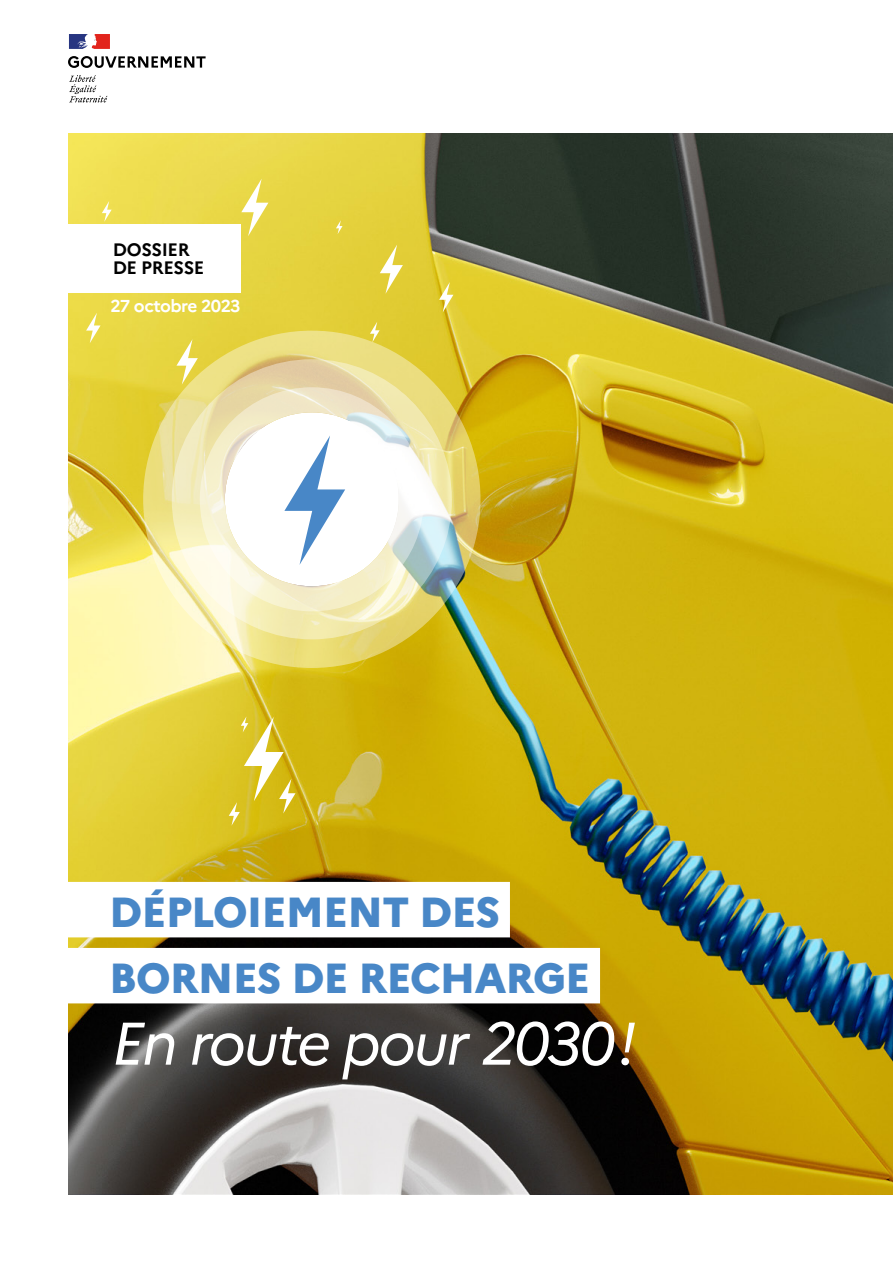
<style>
.page{position:relative;width:893px;height:1263px;background:#fff}
.page>*{position:absolute;margin:0;border:0;box-sizing:border-box;transform-origin:0 0}
.t1{font:italic 60px "Marianne";letter-spacing:-.045em;color:#fff}
.t2{font:800 42px/66px "Marianne";letter-spacing:-.02em;color:#4887c7}
.t3{font:700 18px/18px "Marianne";letter-spacing:-.02em;color:#000}
.t4{font:700 17.25px "Marianne";letter-spacing:-.03em;color:#fff}
</style>
<div class="page">
<svg style="left:68px;top:56px;width:138px;height:12px"></svg>
<svg style="left:69px;top:75px;width:38px;height:27px"></svg>
<svg style="left:69px;top:34px;width:41px;height:15px"></svg>
<img style="left:68px;top:134px;width:825px;height:1061px">
<div style="left:57px;top:882px;width:453px;height:55px;background:#fff"></div>
<div style="left:57px;top:948px;width:543px;height:55px;background:#fff"></div>
<svg style="left:143px;top:331px;width:337px;height:337px;background:#dfd164"></svg>
<svg style="left:172px;top:359px;width:280px;height:280px;background:#e7de9e"></svg>
<svg style="left:200px;top:387px;width:224px;height:224px;background:#efeacb"></svg>
<div style="left:225px;top:412px;width:174px;height:174px;background:#fff;border-radius:50%"></div>
<svg style="left:284px;top:436px;width:61px;height:129px"></svg>
<svg style="left:380px;top:244px;width:23px;height:50px"></svg>
<svg style="left:370px;top:322px;width:10px;height:20px"></svg>
<svg style="left:336px;top:220px;width:7px;height:14px"></svg>
<svg style="left:439px;top:282px;width:14px;height:31px"></svg>
<svg style="left:241px;top:179px;width:27px;height:57px"></svg>
<svg style="left:86px;top:313px;width:15px;height:30px"></svg>
<svg style="left:102px;top:201px;width:10px;height:21px"></svg>
<svg style="left:176px;top:339px;width:22px;height:46px"></svg>
<svg style="left:229px;top:716px;width:66px;height:110px;background:#ddc740"></svg>
<div style="left:47px;top:224px;width:193px;height:69px;background:#fff"></div>
<p class="t3" style="left:113px;top:239px;width:93px">DOSSIER<br>DE PRESSE</p>
<p class="t4" style="left:111px;top:292px;width:132px">27 octobre 2023</p>
<p class="t2" style="left:109px;top:875px;width:483px">DÉPLOIEMENT DES<br>BORNES DE RECHARGE</p>
<h1 class="t1" style="left:112px;top:997px;width:526px">En route pour 2030 !</h1>
</div>
